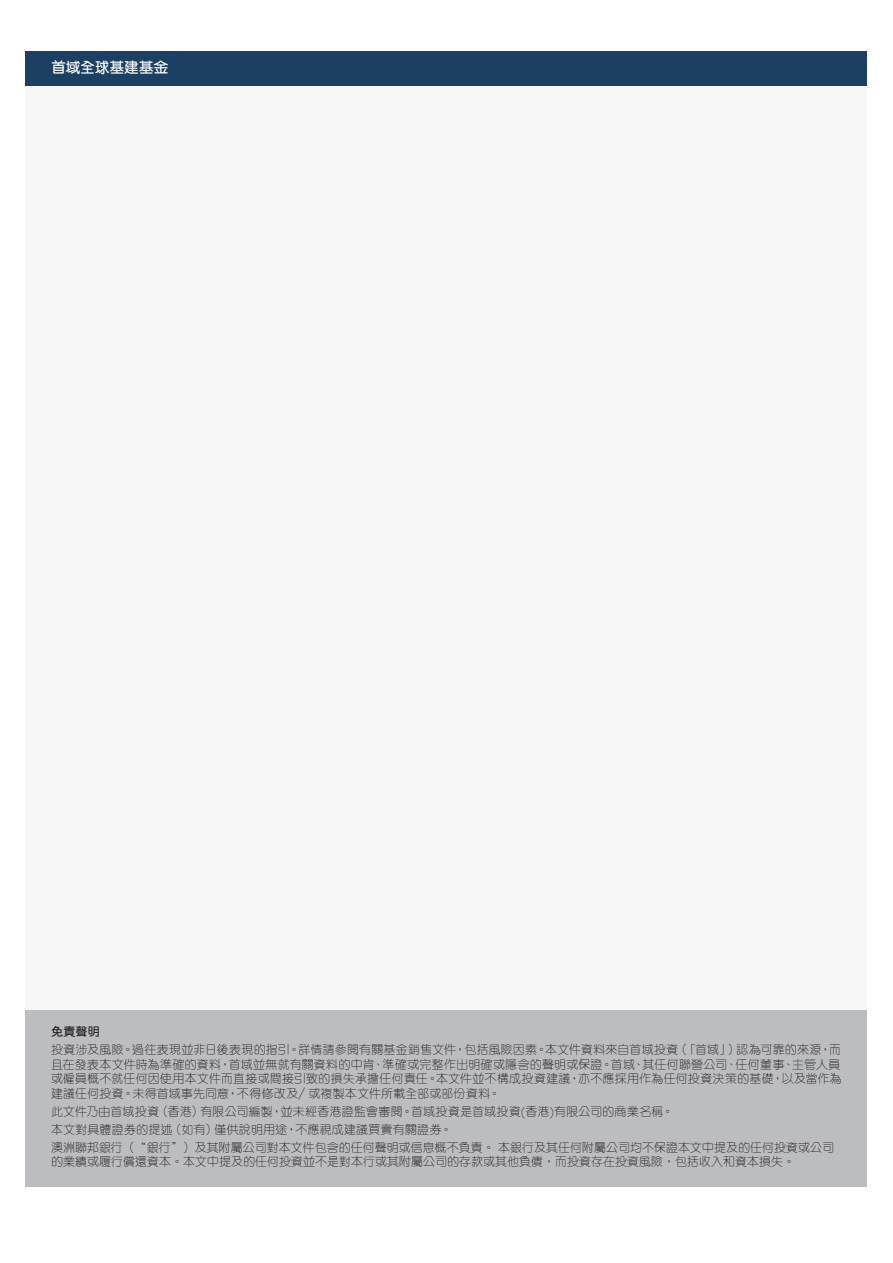
<style>
.page{position:relative;width:893px;height:1263px;background:#fff}
.page>*{position:absolute;margin:0;border:0;box-sizing:border-box;transform-origin:0 0}
.t1{font:600 15px "M Yuen HK";letter-spacing:-.03em;color:#fff}
.t2{font:300 12px/14.4px "M Yuen HK";color:#231f20;text-align:justify}
.t3{font:600 12px "M Yuen HK";color:#231f20}
</style>
<div class="page">
<div style="left:26px;top:51px;width:841px;height:1135px;background:#f7f7f8"></div>
<div style="left:26px;top:51px;width:841px;height:34px;background:#1b4064"></div>
<div style="left:26px;top:1010px;width:841px;height:176px;background:#bcbdc0"></div>
<p class="t1" style="left:51px;top:60px;width:119px">首域全球基建基金</p>
<p class="t3" style="left:51px;top:1025px;width:50px">免責聲明</p>
<p class="t2" style="left:51px;top:1042px;width:792px">投資涉及風險。過往表現並非日後表現的指引。詳情請參閱有關基金銷售文件，包括風險因素。本文件資料來自首域投資（「首域」）認為可靠的來源，而且在發表本文件時為準確的資料，首域並無就有關資料的中肯、準確或完整作出明確或隱含的聲明或保證。首域、其任何聯營公司、任何董事、主管人員或僱員概不就任何因使用本文件而直接或間接引致的損失承擔任何責任。本文件並不構成投資建議，亦不應採用作為任何投資決策的基礎，以及當作為建議任何投資。未得首域事先同意，不得修改及∕ 或複製本文件所載全部或部份資料。</p>
<p class="t2" style="left:51px;top:1101px;width:785px;line-height:18px;text-align:left">此文件乃由首域投資（香港）有限公司編製，並未經香港證監會審閱。首域投資是首域投資(香港)有限公司的商業名稱。<br>本文對具體證券的提述（如有）僅供說明用途，不應視成建議買賣有關證券。<br>澳洲聯邦銀行（“銀行”）及其附屬公司對本文件包含的任何聲明或信息概不負責。 本銀行及其任何附屬公司均不保證本文中提及的任何投資或公司</p>
<p class="t2" style="left:51px;top:1154px;width:745px">的業績或履行償還資本。本文中提及的任何投資並不是對本行或其附屬公司的存款或其他負債，而投資存在投資風險，包括收入和資本損失。</p>
</div>
